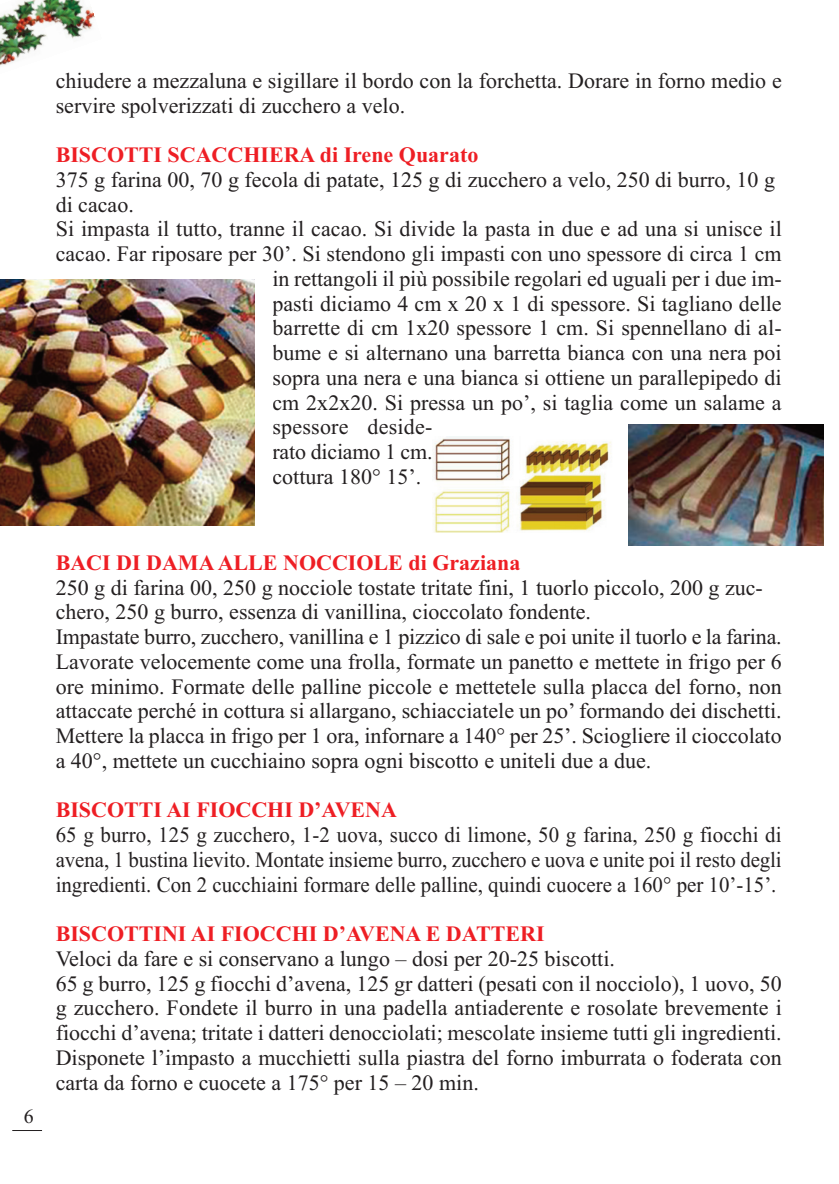
<style>
.page{position:relative;width:839px;height:1184px;background:#fff}
.page>*{position:absolute;margin:0;border:0;box-sizing:border-box;transform-origin:0 0}
.t1{font:22px/24.8px "Times New Roman";color:#231f20}
.t2{font:22px/24.8px "Times New Roman";color:#231f20;text-align:justify;scale:.95 1}
.t3{font:700 22px "Times New Roman";color:#ee1e24}
.t4{font:20px "Times New Roman";color:#231f20}
</style>
<div class="page">
<img style="left:0;top:0;width:95px;height:66px">
<hr style="left:12px;top:1130px;width:30px;height:1px;background:#231f20">
<img style="left:0;top:279px;width:255px;height:247px">
<img style="left:433px;top:437px;width:178px;height:96px">
<img style="left:628px;top:424px;width:196px;height:121px">
<p class="t1" style="left:56px;top:70px;width:727px">chiudere a mezzaluna e sigillare il bordo con la forchetta. Dorare in forno medio e servire spolverizzati di zucchero a velo.</p>
<p class="t3" style="left:56px;top:147px;width:424px">BISCOTTI SCACCHIERA di Irene Quarato</p>
<p class="t1" style="left:56px;top:169px;width:721px">375 g farina 00, 70 g fecola di patate, 125 g di zucchero a velo, 250 di burro, 10 g</p>
<p class="t1" style="left:56px;top:194px;width:80px">di cacao.</p>
<p class="t1" style="left:56px;top:219px;width:727px">Si impasta il tutto, tranne il cacao. Si divide la pasta in due e ad una si unisce il</p>
<p class="t1" style="left:56px;top:243px;width:727px">cacao. Far riposare per 30’. Si stendono gli impasti con uno spessore di circa 1 cm</p>
<p class="t1" style="left:272px;top:268px;width:511px">in rettangoli il più possibile regolari ed uguali per i due im-</p>
<p class="t1" style="left:272px;top:293px;width:511px">pasti diciamo 4 cm x 20 x 1 di spessore. Si tagliano delle</p>
<p class="t1" style="left:272px;top:318px;width:510px">barrette di cm 1x20 spessore 1 cm. Si spennellano di al-</p>
<p class="t1" style="left:272px;top:342px;width:511px">bume e si alternano una barretta bianca con una nera poi</p>
<p class="t1" style="left:272px;top:367px;width:511px">sopra una nera e una bianca si ottiene un parallepipedo di</p>
<p class="t1" style="left:272px;top:392px;width:510px">cm 2x2x20. Si pressa un po’, si taglia come un salame a</p>
<p class="t1" style="left:272px;top:417px;width:161px">spessore deside-</p>
<p class="t1" style="left:272px;top:441px;width:161px">rato diciamo 1 cm.</p>
<p class="t1" style="left:272px;top:466px;width:150px">cottura 180° 15’.</p>
<p class="t4" style="left:24px;top:1109px;width:11px">6</p>
<p class="t3" style="left:56px;top:556px;width:466px">BACI DI DAMA ALLE NOCCIOLE di Graziana</p>
<p class="t1" style="left:56px;top:577px;width:727px">250 g di farina 00, 250 g nocciole tostate tritate fini, 1 tuorlo piccolo, 200 g zuc&shy;chero, 250 g burro, essenza di vanillina, cioccolato fondente.<br>Impastate burro, zucchero, vanillina e 1 pizzico di sale e poi unite il tuorlo e la farina.<br>Lavorate velocemente come una frolla, formate un panetto e mettete in frigo per 6 ore minimo. Formate delle palline piccole e mettetele sulla placca del forno, non attaccate perché in cottura si allargano, schiacciatele un po’ formando dei dischetti.<br>Mettere la placca in frigo per 1 ora, infornare a 140° per 25’. Sciogliere il cioccolato a 40°, mettete un cucchiaino sopra ogni biscotto e uniteli due a due.</p>
<p class="t3" style="left:56px;top:802px;width:343px">BISCOTTI AI FIOCCHI D’AVENA</p>
<p class="t2" style="left:56px;top:824px;width:766px">65 g burro, 125 g zucchero, 1-2 uova, succo di limone, 50 g farina, 250 g fiocchi di avena, 1 bustina lievito. Montate insieme burro, zucchero e uova e unite poi il resto degli ingredienti. Con 2 cucchiaini formare delle palline, quindi cuocere a 160° per 10’-15’.</p>
<p class="t3" style="left:56px;top:926px;width:490px">BISCOTTINI AI FIOCCHI D’AVENA E DATTERI</p>
<p class="t1" style="left:56px;top:948px;width:727px">Veloci da fare e si conservano a lungo – dosi per 20-25 biscotti.<br>65 g burro, 125 g fiocchi d’avena, 125 gr datteri (pesati con il nocciolo), 1 uovo, 50 g zucchero. Fondete il burro in una padella antiaderente e rosolate brevemente i fiocchi d’avena; tritate i datteri denocciolati; mescolate insieme tutti gli ingredienti.<br>Disponete l’impasto a mucchietti sulla piastra del forno imburrata o foderata con carta da forno e cuocete a 175° per 15 – 20 min.</p>
</div>
